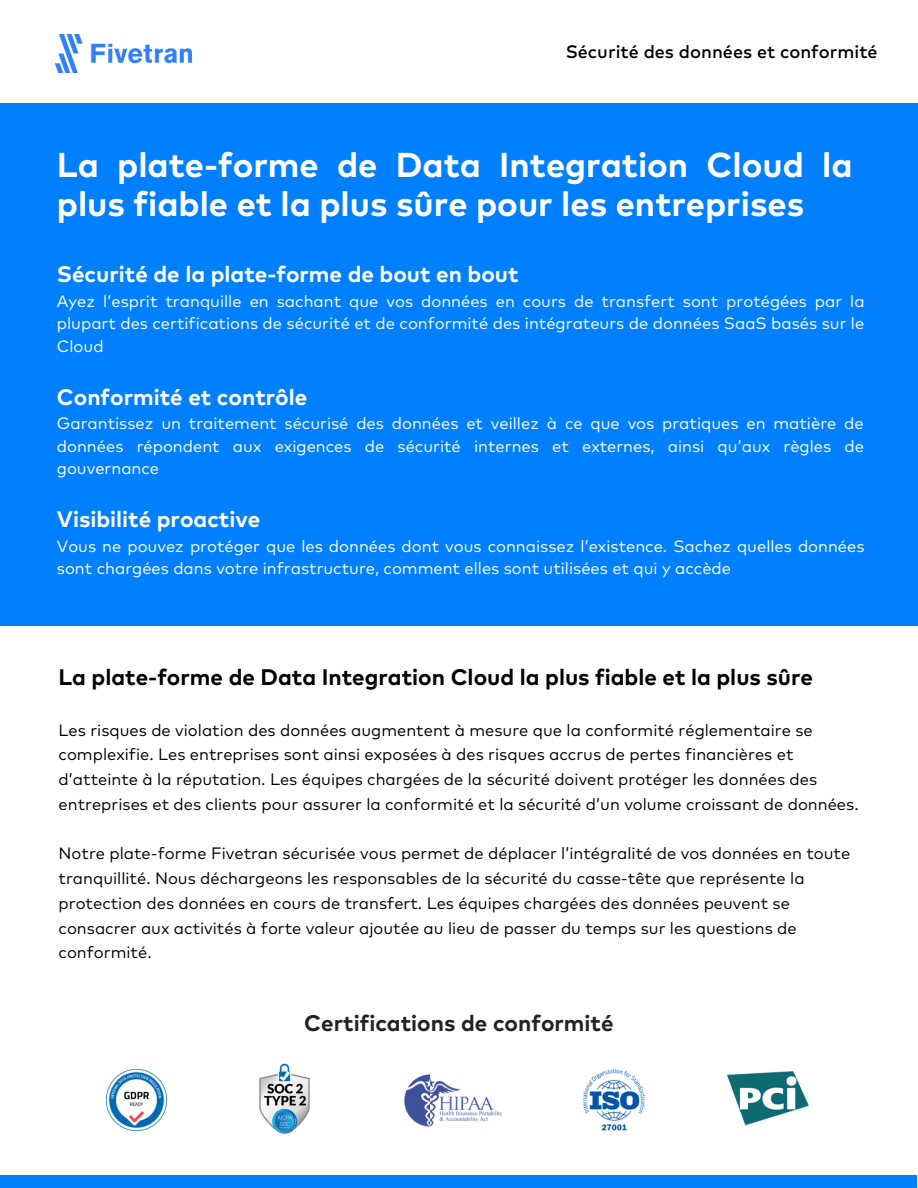
<style>
.page{position:relative;width:918px;height:1188px;background:#fff}
.page>*{position:absolute;margin:0;border:0;box-sizing:border-box;transform-origin:0 0}
.t1{font:700 34.5px/39.3px "Mark Pro";color:#fff}
.t2{font:700 22.5px "Mark Pro";color:#fff}
.t3{font:700 22.5px "Mark Pro";color:#000}
.t4{font:700 22.5px "Mark Pro";color:#222}
.t5{font:500 18px "Mark Pro";color:#000}
.t6{font:16.5px/24.8px "Mark Pro";color:#000}
.t7{font:16.5px/22.5px "Mark Pro";color:#fff;text-align:justify}
</style>
<div class="page">
<div style="left:0;top:103px;width:918px;height:522px;background:#007fff"></div>
<img style="left:56px;top:34px;width:136px;height:38px">
<img style="left:404px;top:1074px;width:99px;height:53px">
<img style="left:726px;top:1071px;width:83px;height:55px">
<img style="left:106px;top:1069px;width:61px;height:61px">
<img style="left:259px;top:1063px;width:51px;height:71px">
<img style="left:583px;top:1068px;width:63px;height:63px">
<div style="left:0;top:1176px;width:917px;height:12px;background:#007fff"></div>
<p class="t5" style="left:566px;top:43px;width:313px">Sécurité des données et conformité</p>
<h1 class="t1" style="left:57px;top:147px;width:797px">La plate-forme de Data Integration Cloud la plus fiable et la plus sûre pour les entreprises</h1>
<h2 class="t2" style="left:57px;top:264px;width:463px">Sécurité de la plate-forme de bout en bout</h2>
<p class="t7" style="left:57px;top:291px;width:809px">Ayez l’esprit tranquille en sachant que vos données en cours de transfert sont protégées par la plupart des certifications de sécurité et de conformité des intégrateurs de données SaaS basés sur le Cloud</p>
<h2 class="t2" style="left:57px;top:387px;width:252px">Conformité et contrôle</h2>
<p class="t7" style="left:57px;top:413px;width:809px">Garantissez un traitement sécurisé des données et veillez à ce que vos pratiques en matière de données répondent aux exigences de sécurité internes et externes, ainsi qu’aux règles de gouvernance</p>
<h2 class="t2" style="left:57px;top:509px;width:205px">Visibilité proactive</h2>
<p class="t7" style="left:57px;top:536px;width:809px">Vous ne pouvez protéger que les données dont vous connaissez l’existence. Sachez quelles données sont chargées dans votre infrastructure, comment elles sont utilisées et qui y accède</p>
<h2 class="t3" style="left:59px;top:668px;width:756px">La plate-forme de Data Integration Cloud la plus fiable et la plus sûre</h2>
<p class="t6" style="left:59px;top:718px;width:802px">Les risques de violation des données augmentent à mesure que la conformité réglementaire se complexifie. Les entreprises sont ainsi exposées à des risques accrus de pertes financières et d’atteinte à la réputation. Les équipes chargées de la sécurité doivent protéger les données des entreprises et des clients pour assurer la conformité et la sécurité d’un volume croissant de données.</p>
<p class="t6" style="left:59px;top:842px;width:793px">Notre plate-forme Fivetran sécurisée vous permet de déplacer l’intégralité de vos données en toute tranquillité. Nous déchargeons les responsables de la sécurité du casse-tête que représente la protection des données en cours de transfert. Les équipes chargées des données peuvent se consacrer aux activités à forte valeur ajoutée au lieu de passer du temps sur les questions de conformité.</p>
<h2 class="t4" style="left:304px;top:1013px;width:311px">Certifications de conformité</h2>
</div>
